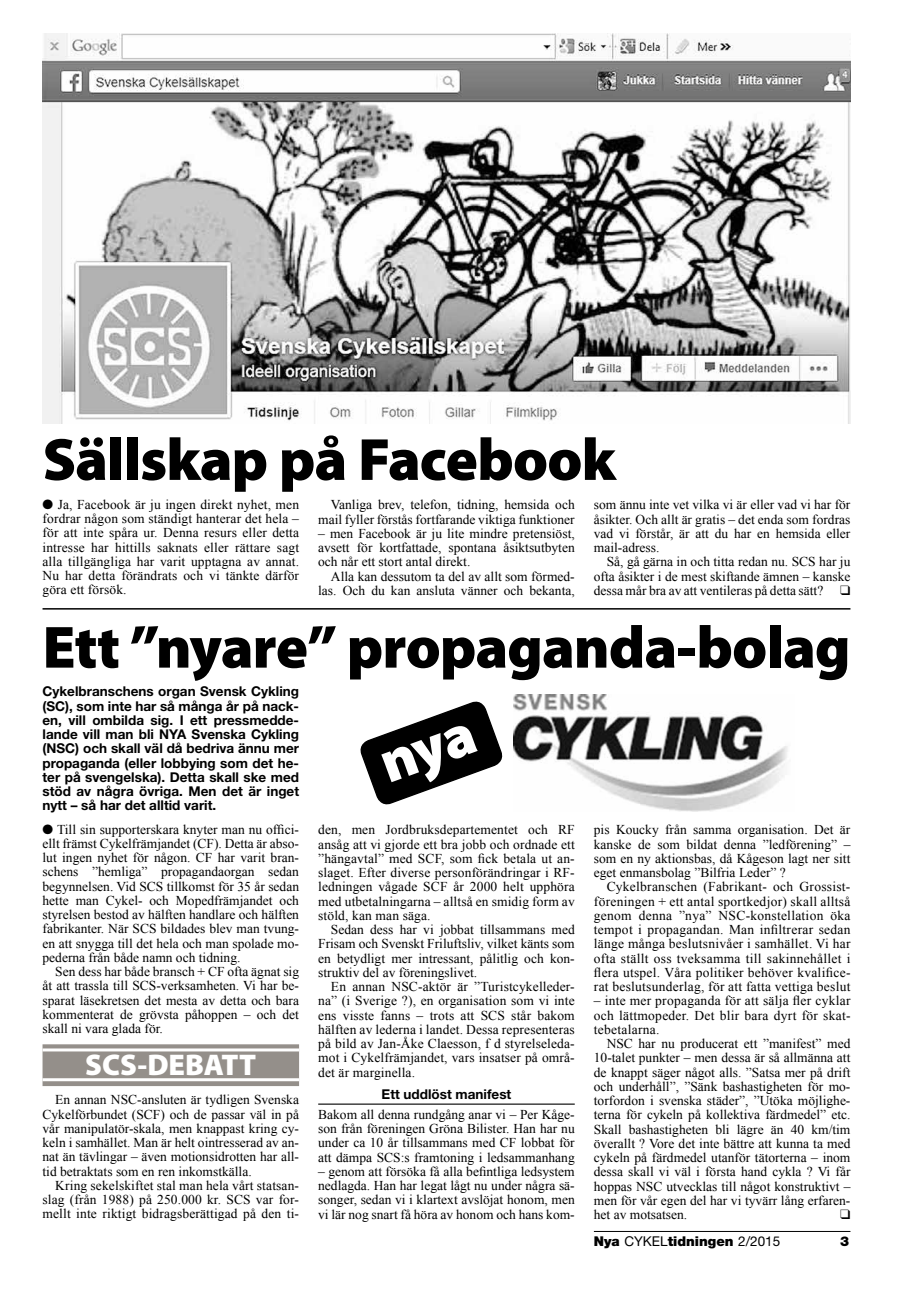
<style>
.page{position:relative;width:910px;height:1297px;background:#fff}
.page>*{position:absolute;margin:0;border:0;box-sizing:border-box;transform-origin:0 0}
.t1{font:900 60px "Myriad Pro";letter-spacing:-.015em;color:#000}
.t2{font:900 30px "Myriad Pro";color:#fff}
.t3{font:13.5px/14.2px "Times New Roman";color:#000;text-align:justify}
.t4{font:700 13.5px/14.2px "Helvetica Neue";color:#000;text-align:justify}
.t5{font:900 13.5px "Helvetica Neue";color:#000}
.s1{font-weight:400}
</style>
<div class="page">
<hr style="left:594px;top:1231px;width:256px;height:1px;background:#000">
<div style="left:43px;top:1044px;width:256px;height:42px;background:#948f8a;border:2px solid #948f8a"></div>
<hr style="left:43px;top:1048px;width:256px;height:3px;background:#fff">
<hr style="left:43px;top:1078px;width:256px;height:3px;background:#fff">
<img style="left:43px;top:34px;width:807px;height:390px">
<img style="left:513px;top:694px;width:275px;height:117px">
<hr style="left:318px;top:1103px;width:257px;height:2px;background:#000">
<hr style="left:43px;top:608px;width:807px;height:2px;background:#000">
<svg style="left:360px;top:701px;width:143px;height:104px"></svg>
<h1 class="t1" style="left:43px;top:420px;width:575px">Sällskap på Facebook</h1>
<p class="t3" style="left:318px;top:497px;width:258px;text-align:right">Vanliga brev, telefon, tidning, hemsida och mail fyller förstås fortfarande viktiga funktioner</p>
<p class="t3" style="left:318px;top:526px;width:258px">– men Facebook är ju lite mindre pretensiöst, avsett för kortfattade, spontana åsiktsutbyten och når ett stort antal direkt.</p>
<p class="t3" style="left:318px;top:569px;width:258px;text-align:right">Alla kan dessutom ta del av allt som förmed&shy;las. Och du kan ansluta vänner och bekanta,</p>
<p class="t3" style="left:43px;top:497px;width:258px">● Ja, Facebook är ju ingen direkt nyhet, men fordrar någon som ständigt hanterar det hela – för att inte spåra ur. Denna resurs eller detta intresse har hittills saknats eller rättare sagt alla tillgängliga har varit upptagna av annat.<br>Nu har detta förändrats och vi tänkte därför göra ett försök.</p>
<p class="t3" style="left:594px;top:497px;width:258px">som ännu inte vet vilka vi är eller vad vi har för åsikter. Och allt är gratis – det enda som fordras vad vi förstår, är att du har en hemsida eller mail-adress.</p>
<p class="t3" style="left:594px;top:554px;width:258px;text-indent:13px">Så, gå gärna in och titta redan nu. SCS har ju ofta åsikter i de mest skiftande ämnen – kanske dessa mår bra av att ventileras på detta sätt? ❑</p>
<h1 class="t1" style="left:43px;top:607px;width:809px">Ett ”nyare” propaganda-bolag</h1>
<p class="t4" style="left:43px;top:684px;width:258px">Cykelbranschens organ Svensk Cykling (SC), som inte har så många år på nack&shy;en, vill ombilda sig. I ett pressmedde&shy;lande vill man bli NYA Svenska Cykling (NSC) och skall väl då bedriva ännu mer propaganda (eller lobbying som det he&shy;ter på svengelska). Detta skall ske med stöd av några övriga. Men det är inget nytt – så har det alltid varit.</p>
<p class="t3" style="left:43px;top:821px;width:258px">● Till sin supporterskara knyter man nu offici&shy;ellt främst Cykelfrämjandet (CF). Detta är abso&shy;lut ingen nyhet för någon. CF har varit bran&shy;schens ”hemliga” propagandaorgan sedan begynnelsen. Vid SCS tillkomst för 35 år sedan hette man Cykel- och Mopedfrämjandet och styrelsen bestod av hälften handlare och hälften fabrikanter. När SCS bildades blev man tvung&shy;en att snygga till det hela och man spolade mo&shy;pederna från både namn och tidning.</p>
<p class="t3" style="left:43px;top:964px;width:258px;text-indent:13px">Sen dess har både bransch + CF ofta ägnat sig åt att trassla till SCS-verksamheten. Vi har be&shy;sparat läsekretsen det mesta av detta och bara kommenterat de grövsta påhoppen – och det skall ni vara glada för.</p>
<h2 class="t2" style="left:85px;top:1044px;width:172px">SCS-DEBATT</h2>
<p class="t3" style="left:43px;top:1092px;width:258px;text-indent:13px">En annan NSC-ansluten är tydligen Svenska Cykelförbundet (SCF) och de passar väl in på vår manipulatör-skala, men knappast kring cy&shy;keln i samhället. Man är helt ointresserad av an&shy;nat än tävlingar – även motionsidrotten har all&shy;tid betraktats som en ren inkomstkälla.</p>
<p class="t3" style="left:43px;top:1178px;width:258px;text-indent:13px">Kring sekelskiftet stal man hela vårt statsan&shy;slag (från 1988) på 250.000 kr. SCS var for&shy;mellt inte riktigt bidragsberättigad på den ti-</p>
<p class="t3" style="left:318px;top:822px;width:258px">den, men Jordbruksdepartementet och RF ansåg att vi gjorde ett bra jobb och ordnade ett ”hängavtal” med SCF, som fick betala ut an&shy;slaget. Efter diverse personförändringar i RF&shy;ledningen vågade SCF år 2000 helt upphöra med utbetalningarna – alltså en smidig form av stöld, kan man säga.</p>
<p class="t3" style="left:318px;top:922px;width:258px;text-indent:13px">Sedan dess har vi jobbat tillsammans med Frisam och Svenskt Friluftsliv, vilket känts som en betydligt mer intressant, pålitlig och kon&shy;struktiv del av föreningslivet.</p>
<p class="t3" style="left:318px;top:979px;width:258px;text-indent:13px">En annan NSC-aktör är ”Turistcykelleder&shy;na” (i Sverige ?), en organisation som vi inte ens visste fanns – trots att SCS står bakom hälften av lederna i landet. Dessa representeras på bild av Jan-Åke Claesson, f d styrelseleda&shy;mot i Cykelfrämjandet, vars insatser på områ&shy;det är marginella.</p>
<p class="t4" style="left:382px;top:1087px;width:131px">Ett uddlöst manifest</p>
<p class="t3" style="left:318px;top:1107px;width:258px">Bakom all denna rundgång anar vi – Per Kåge&shy;son från föreningen Gröna Bilister. Han har nu under ca 10 år tillsammans med CF lobbat för att dämpa SCS:s framtoning i ledsammanhang</p>
<p class="t3" style="left:318px;top:1164px;width:258px">– genom att försöka få alla befintliga ledsystem nedlagda. Han har legat lågt nu under några sä&shy;songer, sedan vi i klartext avslöjat honom, men vi lär nog snart få höra av honom och hans kom-</p>
<p class="t3" style="left:594px;top:822px;width:258px">pis Koucky från samma organisation. Det är kanske de som bildat denna ”ledförening” – som en ny aktionsbas, då Kågeson lagt ner sitt eget enmansbolag ”Bilfria Leder” ?</p>
<p class="t3" style="left:594px;top:879px;width:258px;text-indent:13px">Cykelbranschen (Fabrikant- och Grossist&shy;föreningen + ett antal sportkedjor) skall alltså genom denna ”nya” NSC-konstellation öka tempot i propagandan. Man infiltrerar sedan länge många beslutsnivåer i samhället. Vi har ofta ställt oss tveksamma till sakinnehållet i flera utspel. Våra politiker behöver kvalifice&shy;rat beslutsunderlag, för att fatta vettiga beslut</p>
<p class="t3" style="left:594px;top:993px;width:258px">– inte mer propaganda för att sälja fler cyklar och lättmopeder. Det blir bara dyrt för skat&shy;tebetalarna.</p>
<p class="t3" style="left:594px;top:1036px;width:258px;text-indent:13px">NSC har nu producerat ett ”manifest” med 10-talet punkter – men dessa är så allmänna att de knappt säger något alls. ”Satsa mer på drift och underhåll”, ”Sänk bashastigheten för mo&shy;torfordon i svenska städer”, ”Utöka möjlighe&shy;terna för cykeln på kollektiva färdmedel” etc.<br>Skall bashastigheten bli lägre än 40 km/tim överallt ? Vore det inte bättre att kunna ta med cykeln på färdmedel utanför tätorterna – inom dessa skall vi väl i första hand cykla ? Vi får hoppas NSC utvecklas till något konstruktivt – men för vår egen del har vi tyvärr lång erfaren&shy;het av motsatsen.</p>
<p class="t5" style="left:594px;top:1233px;width:188px">Nya <span class="s1">CYKEL</span>tidningen <span class="s1">2/2015</span></p>
<p class="t5" style="left:840px;top:1233px;width:11px">3</p>
</div>
